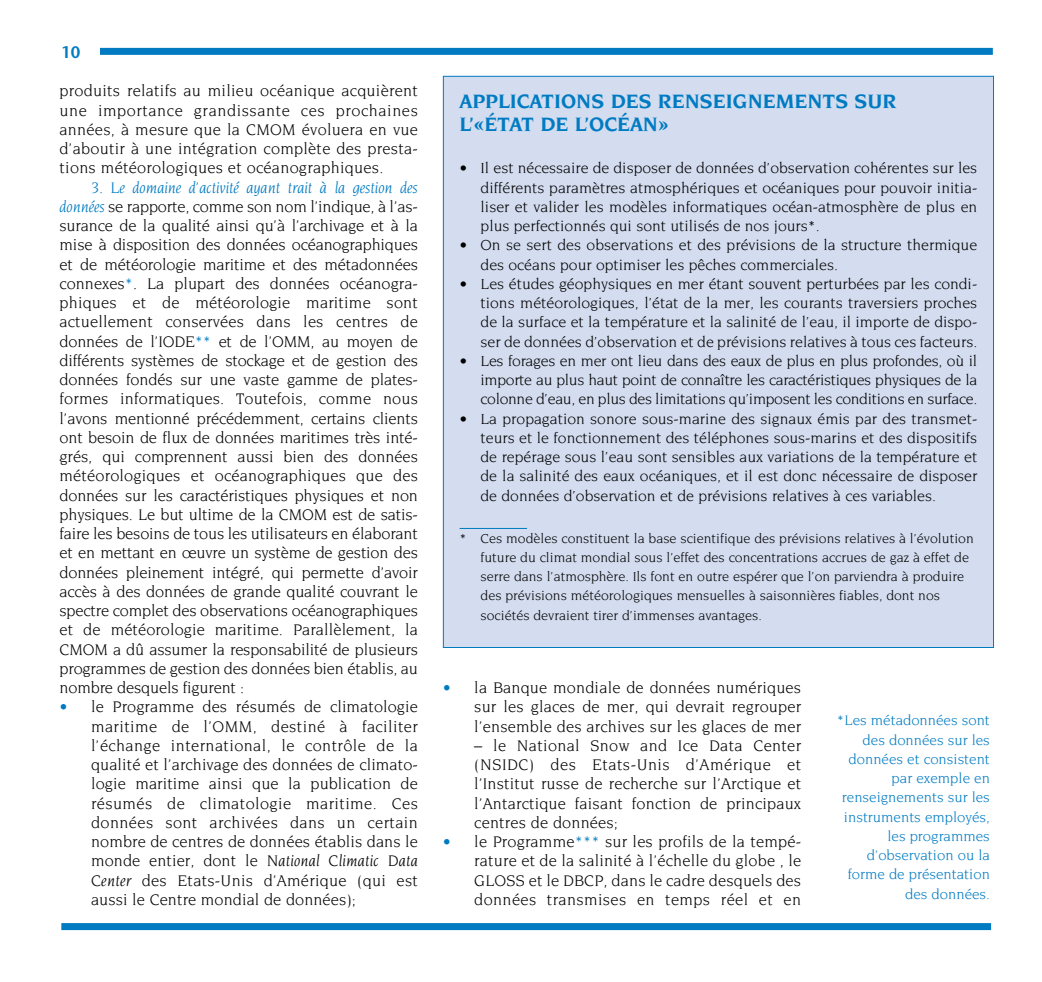
<style>
.page{position:relative;width:1042px;height:982px;background:#fff}
.page>*{position:absolute;margin:0;border:0;box-sizing:border-box;transform-origin:0 0}
.t1{font:700 21px/22.8px "Novarese";color:#007bc2}
.t2{font:16.62px/19.2px "Novarese";letter-spacing:.01em;color:#000;text-align:justify}
.t3{font:600 16.62px "Stone Sans";color:#007bc2}
.t4{font:15.75px/19.2px "Novarese";color:#000;text-align:justify}
.t5{font:14.88px/19.2px "Novarese";color:#007bc2;text-align:right}
.t6{font:14px/19.2px "Novarese";color:#000}
.s1{font-style:italic;color:#007bc2}
.s2{color:#007bc2}
.s3{font-style:italic}
</style>
<div class="page">
<div style="left:96px;top:48px;width:896px;height:7px;background:#007bc2"></div>
<div style="left:61px;top:923px;width:929px;height:7px;background:#007bc2"></div>
<div style="left:60px;top:34px;width:40px;height:33px;background:#fff"></div>
<div style="left:443px;top:76px;width:550px;height:571px;background:#d4ddf0"></div>
<hr style="left:459px;top:528px;width:68px;height:1px;background:#007bc2">
<p class="t3" style="left:61px;top:46px;width:21px">10</p>
<p class="t2" style="left:60px;top:82px;width:360px">produits relatifs au milieu océanique acquièrent une importance grandissante ces prochaines années, à mesure que la CMOM évoluera en vue d’aboutir à une intégration complète des presta&shy;tions météorologiques et océanographiques.</p>
<p class="t2" style="left:60px;top:178px;width:360px;text-indent:32px"><span class="s1">3. Le domaine d’activité ayant trait à la gestion des données</span> se rapporte, comme son nom l’indique, à l’as&shy;surance de la qualité ainsi qu’à l’archivage et à la mise à disposition des données océanographiques et de météorologie maritime et des métadonnées connexes<span class="s2">*</span>. La plupart des données océanogra&shy;phiques et de météorologie maritime sont actuellement conservées dans les centres de données de l’IODE<span class="s2">**</span> et de l’OMM, au moyen de différents systèmes de stockage et de gestion des données fondés sur une vaste gamme de plates&shy;formes informatiques. Toutefois, comme nous l’avons mentionné précédemment, certains clients ont besoin de flux de données maritimes très inté&shy;grés, qui comprennent aussi bien des données météorologiques et océanographiques que des données sur les caractéristiques physiques et non physiques. Le but ultime de la CMOM est de satis&shy;faire les besoins de tous les utilisateurs en élaborant et en mettant en œuvre un système de gestion des données pleinement intégré, qui permette d’avoir accès à des données de grande qualité couvrant le spectre complet des observations océanographiques et de météorologie maritime. Parallèlement, la CMOM a dû assumer la responsabilité de plusieurs programmes de gestion des données bien établis, au nombre desquels figurent :</p>
<p class="t2" style="left:91px;top:698px;width:328px;text-indent:-31px"><span class="s2">•</span> le Programme des résumés de climatologie maritime de l’OMM, destiné à faciliter l’échange international, le contrôle de la qualité et l’archivage des données de climato&shy;logie maritime ainsi que la publication de résumés de climatologie maritime. Ces données sont archivées dans un certain nombre de centres de données établis dans le monde entier, dont le <span class="s3">National Climatic Data Center</span> des Etats-Unis d’Amérique (qui est aussi le Centre mondial de données);</p>
<p class="t1" style="left:459px;top:91px;width:438px">APPLICATIONS DES RENSEIGNEMENTS SUR<br>L’«ÉTAT DE L’OCÉAN»</p>
<p class="t4" style="left:480px;top:159px;width:498px;text-indent:-21px">• Il est nécessaire de disposer de données d’observation cohérentes sur les différents paramètres atmosphériques et océaniques pour pouvoir initia&shy;liser et valider les modèles informatiques océan-atmosphère de plus en plus perfectionnés qui sont utilisés de nos jours*.</p>
<p class="t4" style="left:480px;top:236px;width:498px;text-indent:-21px">• On se sert des observations et des prévisions de la structure thermique des océans pour optimiser les pêches commerciales.</p>
<p class="t4" style="left:480px;top:275px;width:498px;text-indent:-21px">• Les études géophysiques en mer étant souvent perturbées par les condi&shy;tions météorologiques, l’état de la mer, les courants traversiers proches de la surface et la température et la salinité de l’eau, il importe de dispo&shy;ser de données d’observation et de prévisions relatives à tous ces facteurs.</p>
<p class="t4" style="left:480px;top:352px;width:498px;text-indent:-21px">• Les forages en mer ont lieu dans des eaux de plus en plus profondes, où il importe au plus haut point de connaître les caractéristiques physiques de la colonne d’eau, en plus des limitations qu’imposent les conditions en surface.</p>
<p class="t4" style="left:480px;top:410px;width:498px;text-indent:-21px">• La propagation sonore sous-marine des signaux émis par des transmet&shy;teurs et le fonctionnement des téléphones sous-marins et des dispositifs de repérage sous l’eau sont sensibles aux variations de la température et de la salinité des eaux océaniques, et il est donc nécessaire de disposer de données d’observation et de prévisions relatives à ces variables.</p>
<p class="t6" style="left:480px;top:529px;width:494px;text-indent:-21px">* Ces modèles constituent la base scientifique des prévisions relatives à l’évolution future du climat mondial sous l’effet des concentrations accrues de gaz à effet de serre dans l’atmosphère. Ils font en outre espérer que l’on parviendra à produire des prévisions météorologiques mensuelles à saisonnières fiables, dont nos sociétés devraient tirer d’immenses avantages.</p>
<p class="t2" style="left:474px;top:679px;width:328px;text-indent:-31px"><span class="s2">•</span> la Banque mondiale de données numériques sur les glaces de mer, qui devrait regrouper l’ensemble des archives sur les glaces de mer</p>
<p class="t2" style="left:474px;top:737px;width:328px">– le National Snow and Ice Data Center (NSIDC) des Etats-Unis d’Amérique et l’Institut russe de recherche sur l’Arctique et l’Antarctique faisant fonction de principaux centres de données;</p>
<p class="t2" style="left:474px;top:833px;width:328px;text-indent:-31px"><span class="s2">•</span> le Programme<span class="s2">***</span> sur les profils de la tempé&shy;rature et de la salinité à l’échelle du globe , le GLOSS et le DBCP, dans le cadre desquels des données transmises en temps réel et en</p>
<p class="t5" style="left:836px;top:712px;width:154px">*Les métadonnées sont des données sur les données et consistent par exemple en renseignements sur les instruments employés, les programmes d’observation ou la forme de présentation des données.</p>
</div>
